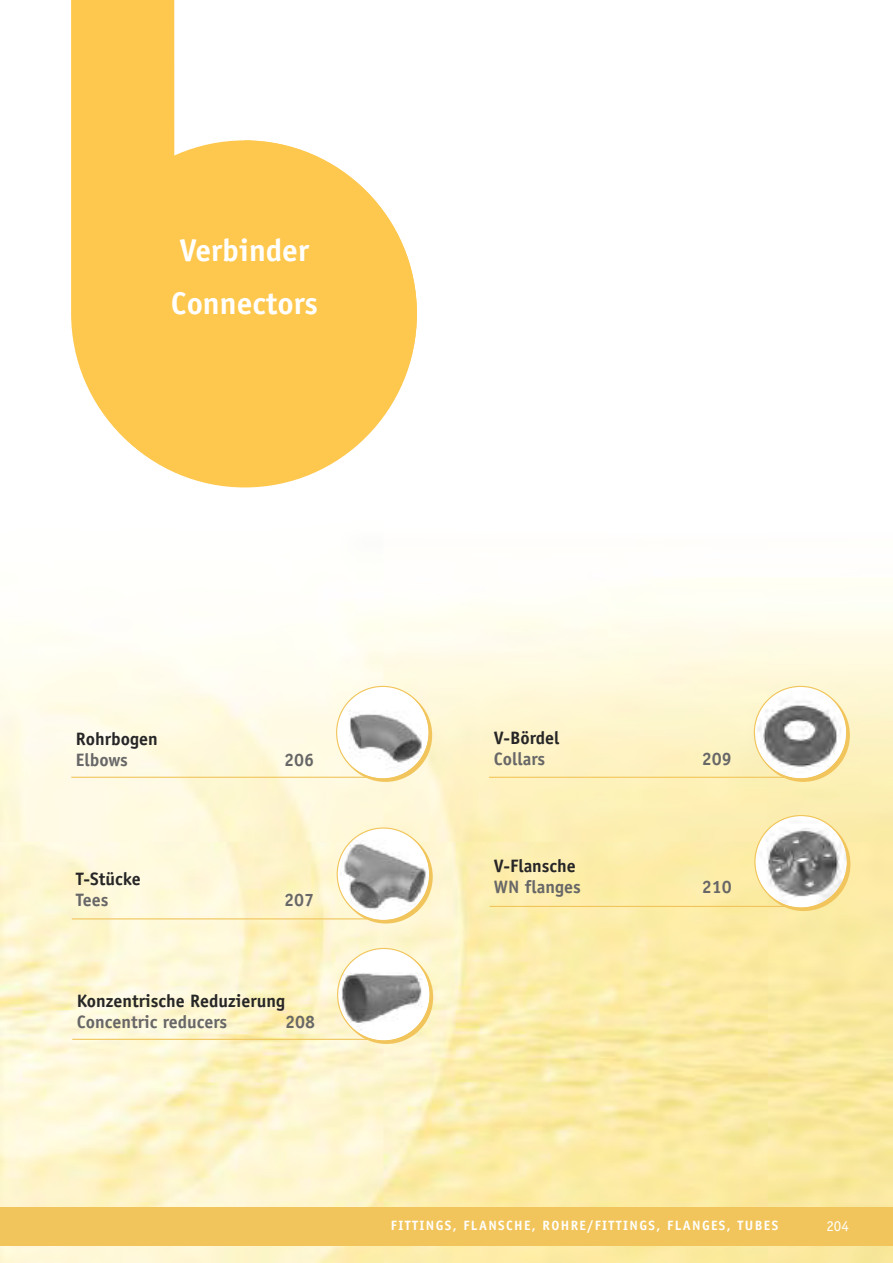
<style>
.page{position:relative;width:893px;height:1263px;background:#fff}
.page>*{position:absolute;margin:0;border:0;box-sizing:border-box;transform-origin:0 0}
.t1{font:700 31.5px/52.8px "Officina Sans";color:#fff}
.t2{font:700 18px "Officina Sans";color:#272627}
.t3{font:700 18px "Officina Sans";color:#686768}
.t4{font:15px "Officina Sans";color:#fff}
.t5{font:700 13.5px "Officina Sans";letter-spacing:.1em;color:#fff}
</style>
<div class="page">
<img style="left:0;top:486px;width:893px;height:777px">
<svg style="left:71px;top:0;width:346px;height:486px;fill:#fec74d"></svg>
<svg style="left:336px;top:686px;width:94px;height:93px"></svg>
<hr style="left:71px;top:777px;width:296px;height:1px;background:#f1c55b">
<svg style="left:337px;top:827px;width:93px;height:94px"></svg>
<hr style="left:72px;top:918px;width:295px;height:1px;background:#f1c55b">
<svg style="left:754px;top:686px;width:93px;height:93px"></svg>
<hr style="left:489px;top:777px;width:295px;height:1px;background:#f1c55b">
<svg style="left:337px;top:948px;width:94px;height:93px"></svg>
<hr style="left:72px;top:1039px;width:296px;height:1px;background:#f1c55b">
<svg style="left:754px;top:815px;width:94px;height:93px"></svg>
<hr style="left:490px;top:906px;width:295px;height:1px;background:#f1c55b">
<div style="left:0;top:1208px;width:893px;height:38px;background:#f1c55b"></div>
<h1 class="t1" style="left:171px;top:227px;width:148px">Verbinder<br>Connectors</h1>
<p class="t2" style="left:76px;top:732px;width:83px">Rohrbogen</p>
<p class="t3" style="left:76px;top:753px;width:54px">Elbows</p>
<p class="t3" style="left:284px;top:753px;width:31px">206</p>
<p class="t2" style="left:76px;top:872px;width:66px">T-Stücke</p>
<p class="t3" style="left:76px;top:893px;width:34px">Tees</p>
<p class="t3" style="left:284px;top:893px;width:31px">207</p>
<p class="t2" style="left:77px;top:994px;width:210px">Konzentrische Reduzierung</p>
<p class="t3" style="left:77px;top:1015px;width:152px">Concentric reducers</p>
<p class="t3" style="left:285px;top:1015px;width:31px">208</p>
<p class="t2" style="left:494px;top:731px;width:67px">V-Bördel</p>
<p class="t3" style="left:494px;top:752px;width:53px">Collars</p>
<p class="t3" style="left:702px;top:752px;width:31px">209</p>
<p class="t2" style="left:494px;top:859px;width:84px">V-Flansche</p>
<p class="t3" style="left:494px;top:880px;width:88px">WN flanges</p>
<p class="t3" style="left:702px;top:880px;width:31px">210</p>
<p class="t5" style="left:391px;top:1220px;width:389px">FITTINGS, FLANSCHE, ROHRE/FITTINGS, FLANGES, TUBES</p>
<p class="t4" style="left:826px;top:1220px;width:24px">204</p>
</div>
